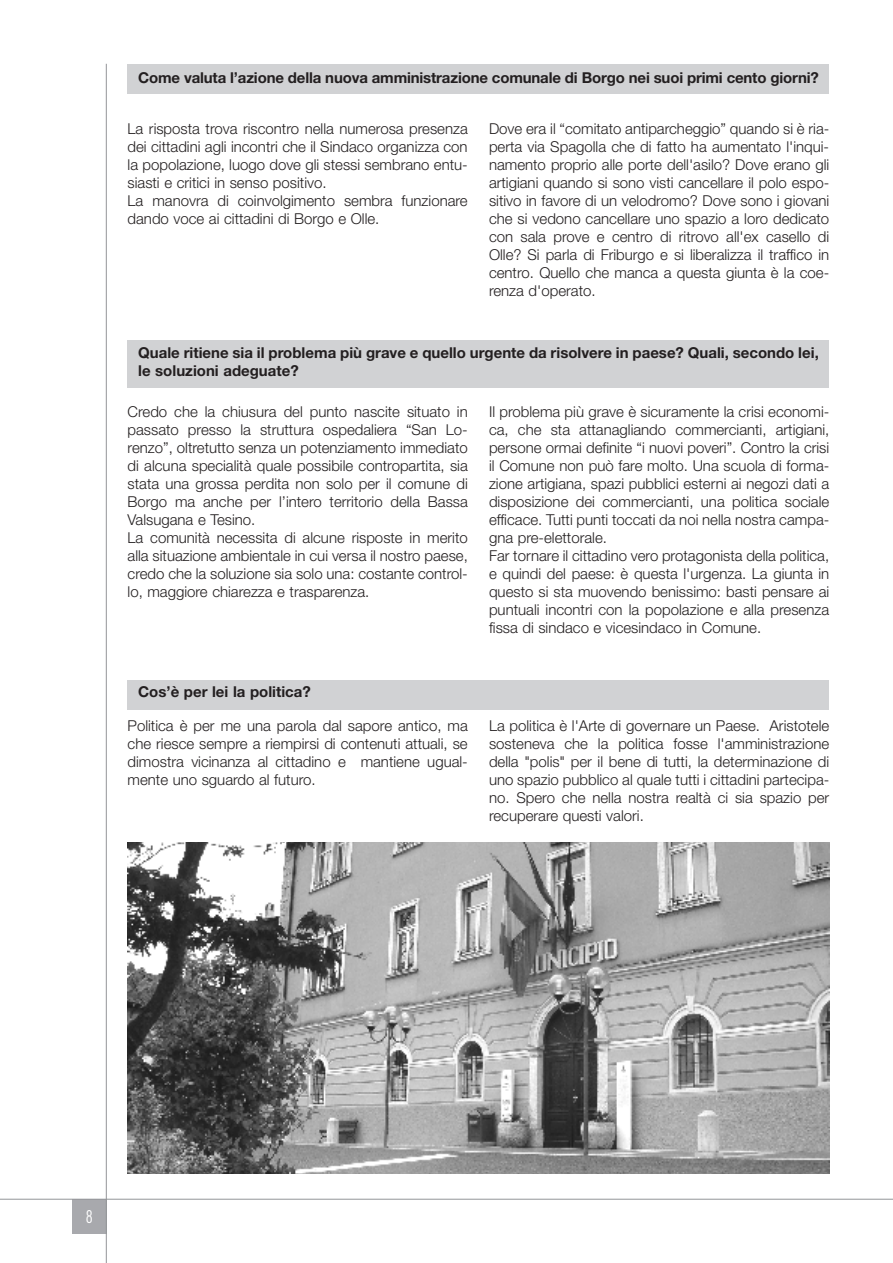
<style>
.page{position:relative;width:893px;height:1263px;background:#fff}
.page>*{position:absolute;margin:0;border:0;box-sizing:border-box;transform-origin:0 0}
.t1{font:300 condensed 18px "Futura BT";color:#fff}
.t2{font:300 15px/18px "Helvetica Neue";color:#231f20}
.t3{font:700 15px/18px "Helvetica Neue";color:#231f20}
</style>
<div class="page">
<div style="left:128px;top:64px;width:701px;height:30px;background:#d1d2d4"></div>
<div style="left:128px;top:340px;width:701px;height:48px;background:#d1d2d4"></div>
<div style="left:72px;top:1199px;width:34px;height:34px;background:#a8a9ad"></div>
<hr style="left:0;top:1199px;width:893px;height:1px;background:#939598">
<hr style="left:106px;top:64px;width:1px;height:1199px;background:#939598">
<div style="left:128px;top:680px;width:701px;height:30px;background:#d1d2d4"></div>
<img style="left:128px;top:842px;width:701px;height:332px">
<p class="t3" style="left:138px;top:70px;width:682px">Come valuta l’azione della nuova amministrazione comunale di Borgo nei suoi primi cento giorni?</p>
<p class="t2" style="left:128px;top:121px;width:342px">La risposta trova riscontro nella numerosa presenza dei cittadini agli incontri che il Sindaco organizza con la popolazione, luogo dove gli stessi sembrano entu&shy;siasti e critici in senso positivo.<br>La manovra di coinvolgimento sembra funzionare dando voce ai cittadini di Borgo e Olle.</p>
<p class="t2" style="left:489px;top:121px;width:342px;text-align:justify">Dove era il “comitato antiparcheggio” quando si è ria&shy;perta via Spagolla che di fatto ha aumentato l'inqui&shy;namento proprio alle porte dell'asilo? Dove erano gli artigiani quando si sono visti cancellare il polo espo&shy;sitivo in favore di un velodromo? Dove sono i giovani che si vedono cancellare uno spazio a loro dedicato con sala prove e centro di ritrovo all'ex casello di Olle? Si parla di Friburgo e si liberalizza il traffico in centro. Quello che manca a questa giunta è la coe&shy;renza d'operato.</p>
<p class="t3" style="left:138px;top:345px;width:682px">Quale ritiene sia il problema più grave e quello urgente da risolvere in paese? Quali, secondo lei, le soluzioni adeguate?</p>
<p class="t2" style="left:128px;top:404px;width:342px">Credo che la chiusura del punto nascite situato in passato presso la struttura ospedaliera “San Lo&shy;renzo”, oltretutto senza un potenziamento immediato di alcuna specialità quale possibile contropartita, sia stata una grossa perdita non solo per il comune di Borgo ma anche per l’intero territorio della Bassa Valsugana e Tesino.<br>La comunità necessita di alcune risposte in merito alla situazione ambientale in cui versa il nostro paese, credo che la soluzione sia solo una: costante control&shy;lo, maggiore chiarezza e trasparenza.</p>
<p class="t2" style="left:489px;top:404px;width:342px">Il problema più grave è sicuramente la crisi economi&shy;ca, che sta attanagliando commercianti, artigiani, persone ormai definite “i nuovi poveri”. Contro la crisi il Comune non può fare molto. Una scuola di forma&shy;zione artigiana, spazi pubblici esterni ai negozi dati a disposizione dei commercianti, una politica sociale efficace. Tutti punti toccati da noi nella nostra campa&shy;gna pre-elettorale.<br>Far tornare il cittadino vero protagonista della politica, e quindi del paese: è questa l'urgenza. La giunta in questo si sta muovendo benissimo: basti pensare ai puntuali incontri con la popolazione e alla presenza fissa di sindaco e vicesindaco in Comune.</p>
<p class="t3" style="left:138px;top:684px;width:174px">Cos’è per lei la politica?</p>
<p class="t2" style="left:128px;top:718px;width:342px;text-align:justify">Politica è per me una parola dal sapore antico, ma che riesce sempre a riempirsi di contenuti attuali, se dimostra vicinanza al cittadino e mantiene ugual&shy;mente uno sguardo al futuro.</p>
<p class="t2" style="left:489px;top:718px;width:342px;text-align:justify">La politica è l'Arte di governare un Paese. Aristotele sosteneva che la politica fosse l'amministrazione della "polis" per il bene di tutti, la determinazione di uno spazio pubblico al quale tutti i cittadini partecipa&shy;no. Spero che nella nostra realtà ci sia spazio per recuperare questi valori.</p>
<p class="t1" style="left:86px;top:1210px;width:9px">8</p>
</div>
